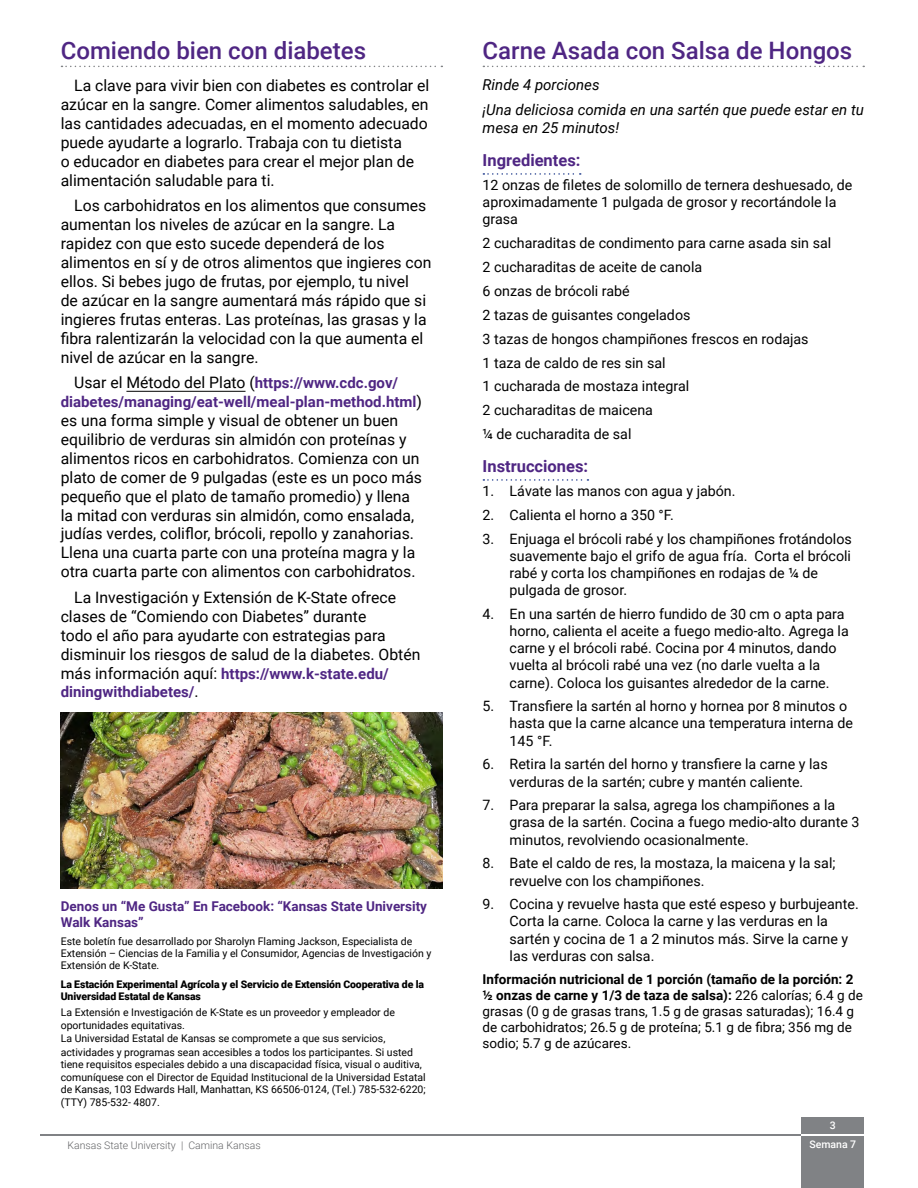
<style>
.page{position:relative;width:918px;height:1188px;background:#fff}
.page>*{position:absolute;margin:0;border:0;box-sizing:border-box;transform-origin:0 0}
.Headings{font:500 24px "Roboto";color:#4f2683}
.Subhead{font:700 16.5px "Roboto";color:#4f2683}
.Body{font:15.75px/18.9px "Roboto";color:#000}
.Body-2{font:700 15px/18.9px "Roboto";color:#4f2683}
.Recipe_Text{font:italic 15px/18px "Roboto";color:#000}
.Recipe_Text-2{font:14.25px/17.1px "Roboto";color:#000}
.Recipe_Text-3{font:13.5px/16.2px "Roboto";color:#000}
.Non-Disc_Stmnt{font:700 13.5px/16.2px "Roboto";color:#4f2683}
.Non-Disc_Stmnt-2{font:10.5px/12.8px "Roboto";color:#000}
.Non-Disc_Stmnt-3{font:900 10.5px/12.6px "Roboto";letter-spacing:-.01em;color:#000}
.t1{font:300 10.5px "Roboto";color:#636466}
.t2{font:500 10.5px/19.4px "Roboto";color:#fff;text-align:center}
.s1{font-weight:700;font-size:15px;color:#4f2683}
.s2{font-weight:400;font-size:15.75px;color:#000}
.s3{font-weight:700}
</style>
<div class="page">
<hr style="left:40px;top:1134px;width:782px;height:1px;background:#808285">
<div style="left:802px;top:1117px;width:62px;height:71px;background:#808285"></div>
<hr style="left:802px;top:1134px;width:62px;height:1px;background:#fff">
<svg style="left:62px;top:66px;width:380px;height:1px"></svg>
<hr style="left:126px;top:391px;width:120px;height:1px;background:#000">
<svg style="left:483px;top:66px;width:381px;height:1px"></svg>
<svg style="left:483px;top:173px;width:98px;height:2px"></svg>
<svg style="left:483px;top:479px;width:105px;height:2px"></svg>
<img style="left:61px;top:712px;width:381px;height:177px">
<p class="Headings" style="left:61px;top:34px;width:307px">Comiendo bien con diabetes</p>
<p class="Body" style="left:61px;top:76px;width:370px;text-indent:14px">La clave para vivir bien con diabetes es controlar el azúcar en la sangre. Comer alimentos saludables, en las cantidades adecuadas, en el momento adecuado puede ayudarte a lograrlo. Trabaja con tu dietista<br>o educador en diabetes para crear el mejor plan de alimentación saludable para ti.</p>
<p class="Body" style="left:61px;top:196px;width:372px;text-indent:14px">Los carbohidratos en los alimentos que consumes aumentan los niveles de azúcar en la sangre. La rapidez con que esto sucede dependerá de los alimentos en sí y de otros alimentos que ingieres con ellos. Si bebes jugo de frutas, por ejemplo, tu nivel<br>de azúcar en la sangre aumentará más rápido que si ingieres frutas enteras. Las proteínas, las grasas y la fibra ralentizarán la velocidad con la que aumenta el nivel de azúcar en la sangre.</p>
<p class="Body" style="left:74px;top:373px;width:325px">Usar el Método del Plato (<span class="s1">https://www.cdc.gov/</span></p>
<p class="Body-2" style="left:61px;top:392px;width:363px">diabetes/managing/eat-well/meal-plan-method.html<span class="s2">)</span></p>
<p class="Body" style="left:61px;top:410px;width:363px">es una forma simple y visual de obtener un buen equilibrio de verduras sin almidón con proteínas y alimentos ricos en carbohidratos. Comienza con un plato de comer de 9 pulgadas (este es un poco más pequeño que el plato de tamaño promedio) y llena la mitad con verduras sin almidón, como ensalada, judías verdes, coliflor, brócoli, repollo y zanahorias.<br>Llena una cuarta parte con una proteína magra y la otra cuarta parte con alimentos con carbohidratos.</p>
<p class="Body" style="left:61px;top:587px;width:361px;text-indent:14px">La Investigación y Extensión de K-State ofrece clases de “Comiendo con Diabetes” durante<br>todo el año para ayudarte con estrategias para disminuir los riesgos de salud de la diabetes. Obtén</p>
<p class="Body-2" style="left:61px;top:663px;width:330px"><span class="s2">más información aquí:</span> https://www.k-state.edu/ diningwithdiabetes/<span class="s2">.</span></p>
<p class="Non-Disc_Stmnt" style="left:61px;top:897px;width:368px">Denos un “Me Gusta” En Facebook: “Kansas State University<br>Walk Kansas”</p>
<p class="Non-Disc_Stmnt-2" style="left:61px;top:935px;width:372px;line-height:12px">Este boletín fue desarrollado por Sharolyn Flaming Jackson, Especialista de<br>Extensión – Ciencias de la Familia y el Consumidor, Agencias de Investigación y<br>Extensión de K-State.</p>
<p class="Non-Disc_Stmnt-3" style="left:61px;top:977px;width:365px">La Estación Experimental Agrícola y el Servicio de Extensión Cooperativa de la<br>Universidad Estatal de Kansas</p>
<p class="Non-Disc_Stmnt-2" style="left:61px;top:1006px;width:336px">La Extensión e Investigación de K-State es un proveedor y empleador de oportunidades equitativas.</p>
<p class="Non-Disc_Stmnt-2" style="left:61px;top:1032px;width:366px">La Universidad Estatal de Kansas se compromete a que sus servicios, actividades y programas sean accesibles a todos los participantes. Si usted tiene requisitos especiales debido a una discapacidad física, visual o auditiva, comuníquese con el Director de Equidad Institucional de la Universidad Estatal de Kansas, 103 Edwards Hall, Manhattan, KS 66506-0124, (Tel.) 785-532-6220; (TTY) 785-532- 4807.</p>
<p class="t1" style="left:68px;top:1138px;width:195px">Kansas State University | Camina Kansas</p>
<p class="Headings" style="left:483px;top:34px;width:371px">Carne Asada con Salsa de Hongos</p>
<p class="Recipe_Text" style="left:483px;top:76px;width:118px">Rinde 4 porciones</p>
<p class="Recipe_Text" style="left:483px;top:100px;width:383px">¡Una deliciosa comida en una sartén que puede estar en tu mesa en 25 minutos!</p>
<p class="Subhead" style="left:483px;top:149px;width:99px">Ingredientes:</p>
<p class="Recipe_Text-2" style="left:483px;top:176px;width:371px">12 onzas de filetes de solomillo de ternera deshuesado, de aproximadamente 1 pulgada de grosor y recortándole la grasa</p>
<p class="Recipe_Text-2" style="left:483px;top:234px;width:350px">2 cucharaditas de condimento para carne asada sin sal</p>
<p class="Recipe_Text-2" style="left:483px;top:258px;width:221px">2 cucharaditas de aceite de canola</p>
<p class="Recipe_Text-2" style="left:483px;top:282px;width:149px">6 onzas de brócoli rabé</p>
<p class="Recipe_Text-2" style="left:483px;top:306px;width:209px">2 tazas de guisantes congelados</p>
<p class="Recipe_Text-2" style="left:483px;top:330px;width:328px">3 tazas de hongos champiñones frescos en rodajas</p>
<p class="Recipe_Text-2" style="left:483px;top:353px;width:184px">1 taza de caldo de res sin sal</p>
<p class="Recipe_Text-2" style="left:483px;top:377px;width:208px">1 cucharada de mostaza integral</p>
<p class="Recipe_Text-2" style="left:483px;top:401px;width:172px">2 cucharaditas de maicena</p>
<p class="Recipe_Text-2" style="left:483px;top:425px;width:150px">¼ de cucharadita de sal</p>
<p class="Subhead" style="left:483px;top:455px;width:107px">Instrucciones:</p>
<p class="Recipe_Text-2" style="left:483px;top:482px;width:254px">1. Lávate las manos con agua y jabón.</p>
<p class="Recipe_Text-2" style="left:483px;top:506px;width:193px">2. Calienta el horno a 350 °F.</p>
<p class="Recipe_Text-2" style="left:510px;top:530px;width:344px;text-indent:-27px">3. Enjuaga el brócoli rabé y los champiñones frotándolos suavemente bajo el grifo de agua fría. Corta el brócoli rabé y corta los champiñones en rodajas de ¼ de pulgada de grosor.</p>
<p class="Recipe_Text-2" style="left:510px;top:605px;width:341px;text-indent:-27px">4. En una sartén de hierro fundido de 30 cm o apta para horno, calienta el aceite a fuego medio-alto. Agrega la carne y el brócoli rabé. Cocina por 4 minutos, dando vuelta al brócoli rabé una vez (no darle vuelta a la carne). Coloca los guisantes alrededor de la carne.</p>
<p class="Recipe_Text-2" style="left:510px;top:697px;width:345px;text-indent:-27px">5. Transfiere la sartén al horno y hornea por 8 minutos o hasta que la carne alcance una temperatura interna de<br>145 °F.</p>
<p class="Recipe_Text-2" style="left:483px;top:755px;width:347px;text-align:center">6. Retira la sartén del horno y transfiere la carne y las verduras de la sartén; cubre y mantén caliente.</p>
<p class="Recipe_Text-2" style="left:510px;top:796px;width:351px;text-indent:-27px">7. Para preparar la salsa, agrega los champiñones a la grasa de la sartén. Cocina a fuego medio-alto durante 3 minutos, revolviendo ocasionalmente.</p>
<p class="Recipe_Text-2" style="left:510px;top:854px;width:327px;text-indent:-27px">8. Bate el caldo de res, la mostaza, la maicena y la sal; revuelve con los champiñones.</p>
<p class="Recipe_Text-2" style="left:510px;top:895px;width:351px;text-indent:-27px">9. Cocina y revuelve hasta que esté espeso y burbujeante.<br>Corta la carne. Coloca la carne y las verduras en la sartén y cocina de 1 a 2 minutos más. Sirve la carne y las verduras con salsa.</p>
<p class="Recipe_Text-3" style="left:483px;top:970px;width:382px"><span class="s3">Información nutricional de 1 porción (tamaño de la porción: 2 ½ onzas de carne y 1/3 de taza de salsa):</span> 226 calorías; 6.4 g de grasas (0 g de grasas trans, 1.5 g de grasas saturadas); 16.4 g de carbohidratos; 26.5 g de proteína; 5.1 g de fibra; 356 mg de sodio; 5.7 g de azúcares.</p>
<p class="t2" style="left:809px;top:1115px;width:48px">3<br>Semana 7</p>
</div>
